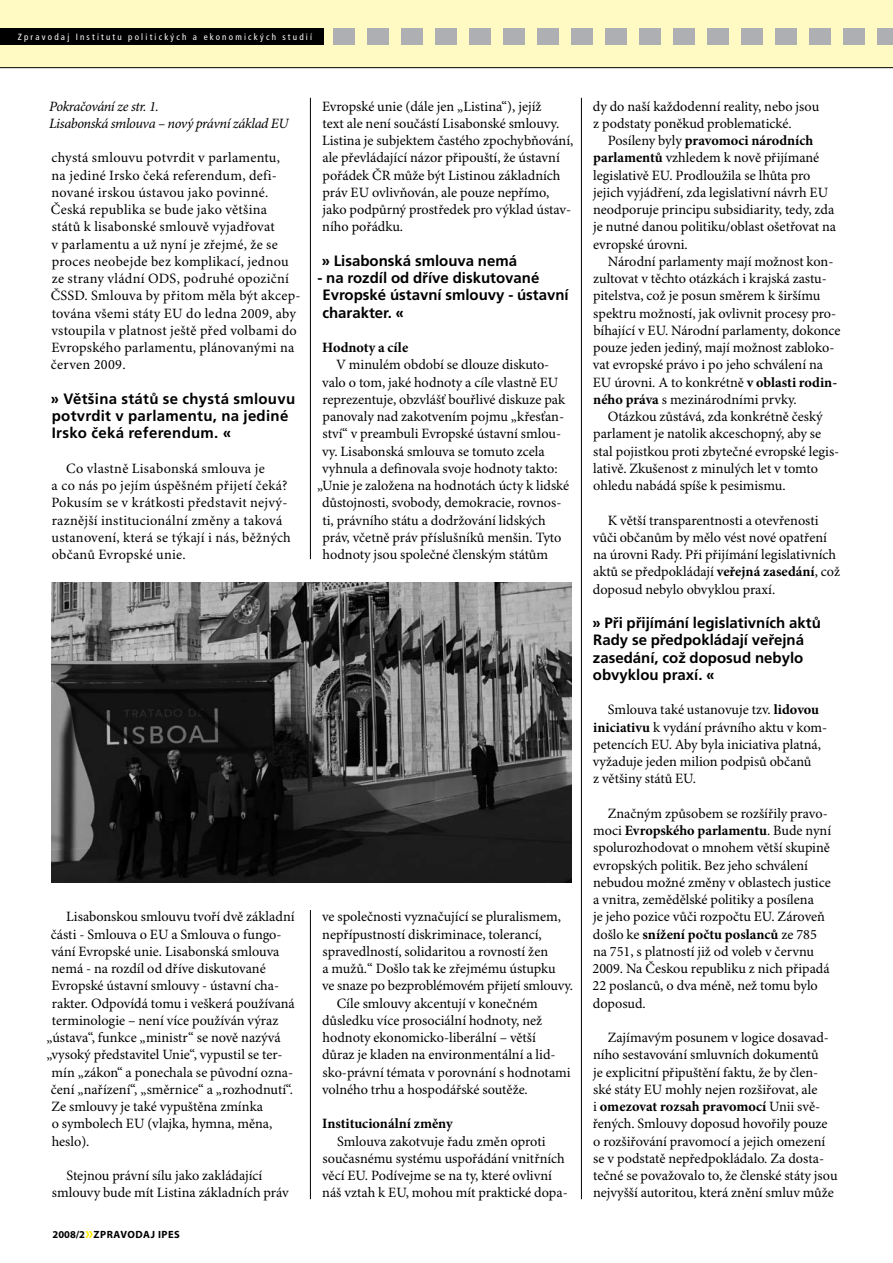
<style>
.page{position:relative;width:893px;height:1263px;background:#fff}
.page>*{position:absolute;margin:0;border:0;box-sizing:border-box;transform-origin:0 0}
.t1{font:700 15px/17.2px "Frutiger CE";color:#000}
.t2{font:700 15px/17.2px "Frutiger CE";letter-spacing:.02em;color:#000}
.t3{font:14.25px/17.2px "Minion Pro";color:#000}
.t4{font:14.25px/17.2px "Minion Pro";letter-spacing:.02em;color:#000}
.t5{font:italic 14.25px/17.2px "Minion Pro";letter-spacing:-.03em;color:#000}
.t6{font:700 14.25px "Minion Pro";color:#000}
.t7{font:700 10.5px "Myriad Pro";letter-spacing:.05em;color:#000}
.t8{font:condensed 9px "Frutiger CE";letter-spacing:.245em;color:#fff}
.s1{font-weight:700}
.s2{font-size:18px;color:#ffed00}
</style>
<div class="page">
<div style="left:0;top:0;width:893px;height:68px;background:#fff9c4"></div>
<hr style="left:581px;top:98px;width:1px;height:1101px;background:#000">
<div style="left:0;top:28px;width:324px;height:16px;background:#000"></div>
<div style="left:334px;top:28px;width:21px;height:16px;background:#adafb2"></div>
<div style="left:368px;top:28px;width:21px;height:16px;background:#adafb2"></div>
<div style="left:402px;top:28px;width:21px;height:16px;background:#adafb2"></div>
<div style="left:436px;top:28px;width:21px;height:16px;background:#adafb2"></div>
<div style="left:470px;top:28px;width:21px;height:16px;background:#adafb2"></div>
<div style="left:504px;top:28px;width:21px;height:16px;background:#adafb2"></div>
<div style="left:538px;top:28px;width:21px;height:16px;background:#adafb2"></div>
<div style="left:572px;top:28px;width:21px;height:16px;background:#adafb2"></div>
<div style="left:606px;top:28px;width:21px;height:16px;background:#adafb2"></div>
<div style="left:640px;top:28px;width:21px;height:16px;background:#adafb2"></div>
<div style="left:674px;top:28px;width:21px;height:16px;background:#adafb2"></div>
<div style="left:708px;top:28px;width:21px;height:16px;background:#adafb2"></div>
<div style="left:742px;top:28px;width:21px;height:16px;background:#adafb2"></div>
<div style="left:776px;top:28px;width:21px;height:16px;background:#adafb2"></div>
<div style="left:810px;top:28px;width:21px;height:16px;background:#adafb2"></div>
<div style="left:844px;top:28px;width:21px;height:16px;background:#adafb2"></div>
<div style="left:878px;top:28px;width:15px;height:16px;background:#adafb2"></div>
<hr style="left:310px;top:98px;width:1px;height:461px;background:#000">
<img style="left:51px;top:583px;width:520px;height:300px">
<hr style="left:310px;top:910px;width:1px;height:289px;background:#000">
<p class="t8" style="left:18px;top:31px;width:296px">Zpravodaj Institutu politických a ekonomických studií</p>
<p class="t3" style="left:322px;top:98px;width:253px">Evropské unie (dále jen „Listina“), jejíž<br>text ale není součástí Lisabonské smlouvy.<br>Listina je subjektem častého zpochybňování, ale převládající názor připouští, že ústavní pořádek ČR může být Listinou základních práv EU ovlivňován, ale pouze nepřímo, jako podpůrný prostředek pro výklad ústav&shy;ního pořádku.</p>
<p class="t1" style="left:322px;top:252px;width:197px">» Lisabonská smlouva nemá</p>
<p class="t1" style="left:322px;top:269px;width:248px;text-indent:-5px">- na rozdíl od dříve diskutované<br>Evropské ústavní smlouvy - ústavní charakter. «</p>
<p class="t6" style="left:322px;top:339px;width:87px">Hodnoty a cíle</p>
<p class="t3" style="left:336px;top:357px;width:215px">V minulém období se dlouze diskuto-</p>
<p class="t3" style="left:322px;top:374px;width:238px">valo o tom, jaké hodnoty a cíle vlastně EU</p>
<p class="t3" style="left:322px;top:391px;width:244px">reprezentuje, obzvlášť bouřlivé diskuze pak</p>
<p class="t3" style="left:322px;top:408px;width:243px">panovaly nad zakotvením pojmu „křesťan-</p>
<p class="t3" style="left:323px;top:426px;width:240px">ství“ v preambuli Evropské ústavní smlou-</p>
<p class="t3" style="left:322px;top:443px;width:224px">vy. Lisabonská smlouva se tomuto zcela</p>
<p class="t3" style="left:322px;top:460px;width:237px">vyhnula a definovala svoje hodnoty takto:</p>
<p class="t3" style="left:317px;top:477px;width:254px">„Unie je založena na hodnotách úcty k lidské</p>
<p class="t3" style="left:322px;top:495px;width:241px">důstojnosti, svobody, demokracie, rovnos-</p>
<p class="t3" style="left:322px;top:512px;width:225px">ti, právního státu a dodržování lidských</p>
<p class="t3" style="left:322px;top:529px;width:241px">práv, včetně práv příslušníků menšin. Tyto</p>
<p class="t3" style="left:322px;top:546px;width:227px">hodnoty jsou společné členským státům</p>
<p class="t5" style="left:49px;top:98px;width:241px">Pokračování ze str. 1.<br>Lisabonská smlouva – nový právní základ EU</p>
<p class="t3" style="left:593px;top:98px;width:228px">dy do naší každodenní reality, nebo jsou z podstaty poněkud problematické.</p>
<p class="t3" style="left:593px;top:132px;width:245px;text-indent:15px">Posíleny byly <span class="s1">pravomoci národních parlamentů</span> vzhledem k nově přijímané legislativě EU. Prodloužila se lhůta pro jejich vyjádření, zda legislativní návrh EU neodporuje principu subsidiarity, tedy, zda je nutné danou politiku/oblast ošetřovat na evropské úrovni.</p>
<p class="t3" style="left:593px;top:253px;width:249px;text-indent:15px">Národní parlamenty mají možnost kon&shy;zultovat v těchto otázkách i krajská zastu&shy;pitelstva, což je posun směrem k širšímu spektru možností, jak ovlivnit procesy pro&shy;bíhající v EU. Národní parlamenty, dokonce pouze jeden jediný, mají možnost zabloko&shy;vat evropské právo i po jeho schválení na EU úrovni. A to konkrétně <span class="s1">v oblasti rodin&shy;ného práva</span> s mezinárodními prvky.</p>
<p class="t3" style="left:593px;top:408px;width:248px;text-indent:15px">Otázkou zůstává, zda konkrétně český parlament je natolik akceschopný, aby se stal pojistkou proti zbytečné evropské legis&shy;lativě. Zkušenost z minulých let v tomto ohledu nabádá spíše k pesimismu.</p>
<p class="t3" style="left:593px;top:512px;width:249px;text-indent:15px">K větší transparentnosti a otevřenosti vůči občanům by mělo vést nové opatření na úrovni Rady. Při přijímání legislativních aktů se předpokládají <span class="s1">veřejná zasedání</span>, což doposud nebylo obvyklou praxí.</p>
<p class="t1" style="left:592px;top:614px;width:230px">» Při přijímání legislativních aktů<br>Rady se předpokládají veřejná zasedání, což doposud nebylo obvyklou praxí. «</p>
<p class="t3" style="left:593px;top:702px;width:236px;text-indent:15px">Smlouva také ustanovuje tzv. <span class="s1">lidovou iniciativu</span> k vydání právního aktu v kom&shy;petencích EU. Aby byla iniciativa platná, vyžaduje jeden milion podpisů občanů<br>z většiny států EU.</p>
<p class="t3" style="left:593px;top:805px;width:240px;text-indent:15px">Značným způsobem se rozšířily pravo&shy;moci <span class="s1">Evropského parlamentu</span>. Bude nyní spolurozhodovat o mnohem větší skupině evropských politik. Bez jeho schválení nebudou možné změny v oblastech justice a vnitra, zemědělské politiky a posílena<br>je jeho pozice vůči rozpočtu EU. Zároveň došlo ke <span class="s1">snížení počtu poslanců</span> ze 785 na 751, s platností již od voleb v červnu 2009. Na Českou republiku z nich připadá 22 poslanců, o dva méně, než tomu bylo doposud.</p>
<p class="t3" style="left:593px;top:1029px;width:246px;text-indent:15px">Zajímavým posunem v logice dosavad&shy;ního sestavování smluvních dokumentů<br>je explicitní připuštění faktu, že by člen&shy;ské státy EU mohly nejen rozšiřovat, ale<br>i <span class="s1">omezovat rozsah pravomocí</span> Unii svě&shy;řených. Smlouvy doposud hovořily pouze o rozšiřování pravomocí a jejich omezení se v podstatě nepředpokládalo. Za dosta&shy;tečné se považovalo to, že členské státy jsou nejvyšší autoritou, která znění smluv může</p>
<p class="t4" style="left:51px;top:150px;width:251px">chystá smlouvu potvrdit v parlamentu,<br>na jediné Irsko čeká referendum, defi&shy;nované irskou ústavou jako povinné.<br>Česká republika se bude jako většina<br>států k lisabonské smlouvě vyjadřovat<br>v parlamentu a už nyní je zřejmé, že se proces neobejde bez komplikací, jednou ze strany vládní ODS, podruhé opoziční ČSSD. Smlouva by přitom měla být akcep&shy;tována všemi státy EU do ledna 2009, aby vstoupila v platnost ještě před volbami do Evropského parlamentu, plánovanými na červen 2009.</p>
<p class="t2" style="left:51px;top:390px;width:246px">» Většina států se chystá smlouvu potvrdit v parlamentu, na jediné<br>Irsko čeká referendum. «</p>
<p class="t4" style="left:51px;top:460px;width:241px;text-indent:15px">Co vlastně Lisabonská smlouva je<br>a co nás po jejím úspěšném přijetí čeká?<br>Pokusím se v krátkosti představit nejvý&shy;raznější institucionální změny a taková ustanovení, která se týkají i nás, běžných občanů Evropské unie.</p>
<p class="t3" style="left:66px;top:909px;width:230px">Lisabonskou smlouvu tvoří dvě základní</p>
<p class="t3" style="left:51px;top:926px;width:232px">části - Smlouva o EU a Smlouva o fungo-</p>
<p class="t3" style="left:51px;top:943px;width:230px">vání Evropské unie. Lisabonská smlouva</p>
<p class="t3" style="left:52px;top:960px;width:216px">nemá - na rozdíl od dříve diskutované</p>
<p class="t3" style="left:51px;top:978px;width:229px">Evropské ústavní smlouvy - ústavní cha-</p>
<p class="t3" style="left:52px;top:995px;width:245px">rakter. Odpovídá tomu i veškerá používaná</p>
<p class="t3" style="left:52px;top:1012px;width:228px">terminologie – není více používán výraz</p>
<p class="t3" style="left:46px;top:1029px;width:236px">„ústava“, funkce „ministr“ se nově nazývá</p>
<p class="t3" style="left:46px;top:1047px;width:238px">„vysoký představitel Unie“, vypustil se ter-</p>
<p class="t3" style="left:52px;top:1064px;width:243px">mín „zákon“ a ponechala se původní ozna-</p>
<p class="t3" style="left:51px;top:1081px;width:244px">čení „nařízení“, „směrnice“ a „rozhodnutí“.</p>
<p class="t3" style="left:51px;top:1098px;width:213px">Ze smlouvy je také vypuštěna zmínka</p>
<p class="t3" style="left:52px;top:1116px;width:222px">o symbolech EU (vlajka, hymna, měna,</p>
<p class="t3" style="left:52px;top:1133px;width:39px">heslo).</p>
<p class="t3" style="left:52px;top:1167px;width:238px;text-indent:15px">Stejnou právní sílu jako zakládající smlouvy bude mít Listina základních práv</p>
<p class="t3" style="left:322px;top:909px;width:240px">ve společnosti vyznačující se pluralismem,</p>
<p class="t3" style="left:322px;top:926px;width:221px">nepřípustností diskriminace, tolerancí,</p>
<p class="t3" style="left:323px;top:943px;width:227px">spravedlností, solidaritou a rovností žen</p>
<p class="t3" style="left:322px;top:960px;width:235px">a mužů.“ Došlo tak ke zřejmému ústupku</p>
<p class="t3" style="left:322px;top:978px;width:252px">ve snaze po bezproblémovém přijetí smlouvy.</p>
<p class="t3" style="left:337px;top:995px;width:202px">Cíle smlouvy akcentují v konečném</p>
<p class="t3" style="left:322px;top:1012px;width:222px">důsledku více prosociální hodnoty, než</p>
<p class="t3" style="left:322px;top:1029px;width:215px">hodnoty ekonomicko-liberální – větší</p>
<p class="t3" style="left:322px;top:1047px;width:235px">důraz je kladen na environmentální a lid-</p>
<p class="t3" style="left:323px;top:1064px;width:250px">sko-právní témata v porovnání s hodnotami</p>
<p class="t3" style="left:322px;top:1081px;width:207px">volného trhu a hospodářské soutěže.</p>
<p class="t6" style="left:322px;top:1115px;width:132px">Institucionální změny</p>
<p class="t3" style="left:322px;top:1133px;width:247px;text-indent:15px">Smlouva zakotvuje řadu změn oproti současnému systému uspořádání vnitřních věcí EU. Podívejme se na ty, které ovlivní náš vztah k EU, mohou mít praktické dopa-</p>
<p class="t7" style="left:53px;top:1228px;width:129px">2008/2<span class="s2">»</span>ZPRAVODAJ IPES</p>
</div>
